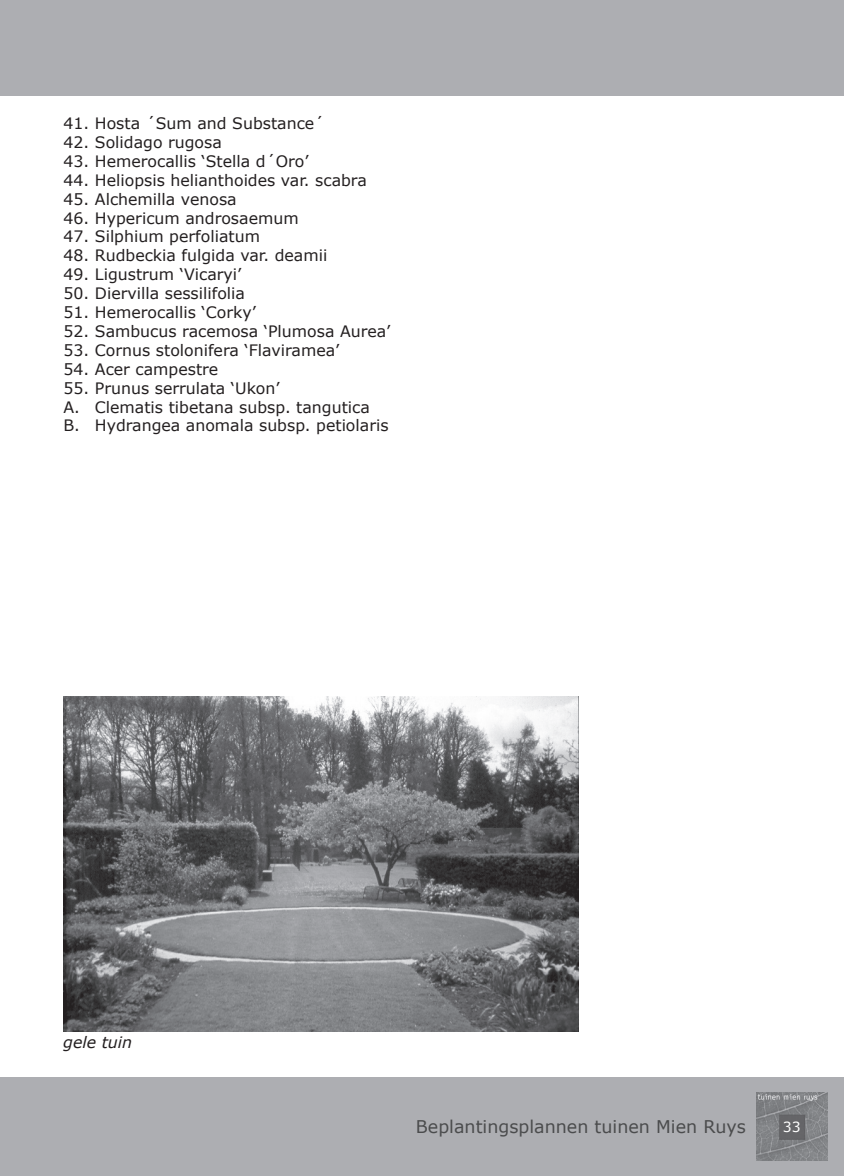
<style>
.page{position:relative;width:844px;height:1176px;background:#fff}
.page>*{position:absolute;margin:0;border:0;box-sizing:border-box;transform-origin:0 0}
.t1{font:17.5px "Verdana";color:#4b4c4d}
.t2{font:15.75px/18.9px "Verdana";color:#231f20}
.t3{font:italic 15.75px "Verdana";color:#231f20}
.t4{font:14px "Verdana";color:#fff}
</style>
<div class="page">
<div style="left:0;top:1077px;width:843px;height:99px;background:#adaeb2"></div>
<div style="left:0;top:0;width:843px;height:96px;background:#adaeb2"></div>
<img style="left:756px;top:1093px;width:71px;height:68px">
<img style="left:63px;top:696px;width:515px;height:335px">
<p class="t2" style="left:63px;top:114px;width:262px">41. Hosta ´Sum and Substance´</p>
<p class="t2" style="left:63px;top:133px;width:160px">42. Solidago rugosa</p>
<p class="t2" style="left:63px;top:151px;width:247px">43. Hemerocallis ‘Stella d´Oro’</p>
<p class="t2" style="left:63px;top:170px;width:305px">44. Heliopsis helianthoides var. scabra</p>
<p class="t2" style="left:63px;top:189px;width:175px">45. Alchemilla venosa</p>
<p class="t2" style="left:63px;top:208px;width:237px">46. Hypericum androsaemum</p>
<p class="t2" style="left:63px;top:227px;width:198px">47. Silphium perfoliatum</p>
<p class="t2" style="left:63px;top:246px;width:265px">48. Rudbeckia fulgida var. deamii</p>
<p class="t2" style="left:63px;top:265px;width:179px">49. Ligustrum ‘Vicaryi’</p>
<p class="t2" style="left:63px;top:284px;width:183px">50. Diervilla sessilifolia</p>
<p class="t2" style="left:63px;top:303px;width:194px">51. Hemerocallis ‘Corky’</p>
<p class="t2" style="left:63px;top:322px;width:328px">52. Sambucus racemosa ‘Plumosa Aurea’</p>
<p class="t2" style="left:63px;top:340px;width:277px">53. Cornus stolonifera ‘Flaviramea’</p>
<p class="t2" style="left:63px;top:359px;width:156px">54. Acer campestre</p>
<p class="t2" style="left:63px;top:378px;width:326px">55. Prunus serrulata ‘Ukon’<br>A. Clematis tibetana subsp. tangutica<br>B. Hydrangea anomala subsp. petiolaris</p>
<p class="t3" style="left:63px;top:1032px;width:70px">gele tuin</p>
<p class="t1" style="left:416px;top:1114px;width:331px">Beplantingsplannen tuinen Mien Ruys</p>
<p class="t4" style="left:782px;top:1117px;width:19px">33</p>
</div>
